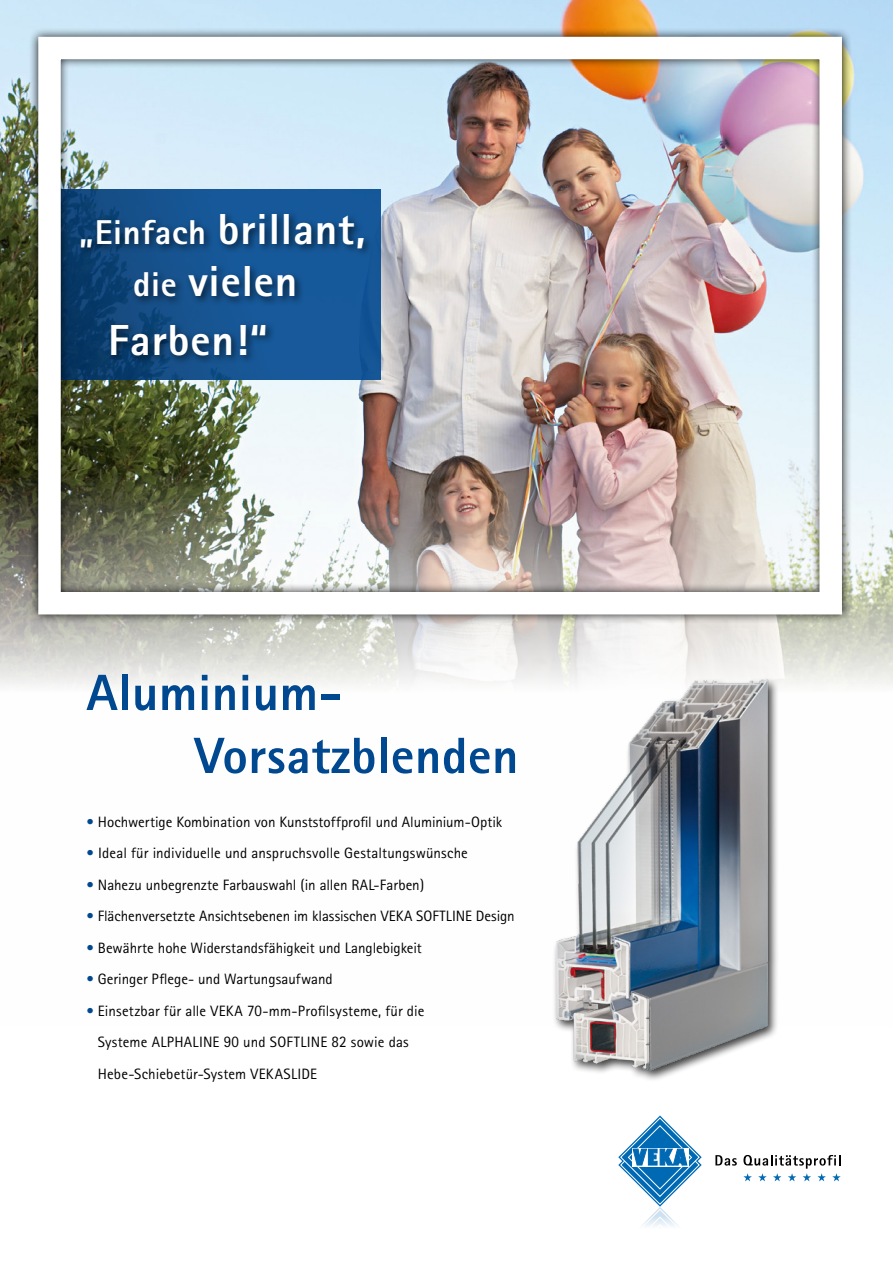
<style>
.page{position:relative;width:893px;height:1263px;background:#fff}
.page>*{position:absolute;margin:0;border:0;box-sizing:border-box;transform-origin:0 0}
.t1{font:800 51px/63px "Rotis Sans Serif";letter-spacing:.01em;color:#004890}
.t2{font:800 43.5px/52.2px "Rotis Sans Serif";letter-spacing:.02em;color:#fff;text-align:center}
.t3{font:15px/31.5px "Rotis Sans Serif";letter-spacing:.005em;color:#000}
.s1{font-size:34.5px}
.s2{color:#004890}
.s3{font-size:16.2px}
</style>
<div class="page">
<img style="left:0;top:0;width:893px;height:685px">
<svg style="left:715px;top:1155px;width:22px;height:10px"></svg>
<svg style="left:743px;top:1155px;width:98px;height:26px"></svg>
<svg style="left:618px;top:1120px;width:84px;height:106px"></svg>
<div style="left:29px;top:27px;width:823px;height:597px;background:#000;opacity:.9"></div>
<div style="left:78px;top:210px;width:295px;height:155px;background:#000;opacity:.6"></div>
<img style="left:474px;top:651px;width:392px;height:469px">
<h2 class="t2" style="left:79px;top:203px;width:288px"><span class="s1">„Einfach</span> brillant, <span class="s1">die</span> vielen</h2>
<h2 class="t2" style="left:108px;top:314px;width:161px">Farben!“</h2>
<h1 class="t1" style="left:194px;top:660px;width:325px;text-indent:-108px">Aluminium-<br>Vorsatzblenden</h1>
<p class="t3" style="left:86px;top:806px;width:417px"><span class="s2">•</span> Hochwertige Kombination von Kunststoffprofil und Aluminium-Optik</p>
<p class="t3" style="left:86px;top:837px;width:383px"><span class="s2">•</span> Ideal für individuelle und anspruchsvolle Gestaltungswünsche</p>
<p class="t3" style="left:86px;top:869px;width:339px"><span class="s2">•</span> Nahezu unbegrenzte Farbauswahl (in allen RAL-Farben)</p>
<p class="t3" style="left:86px;top:900px;width:430px"><span class="s2">•</span> Flächenversetzte Ansichtsebenen im klassischen VEKA SOFTLINE Design</p>
<p class="t3" style="left:86px;top:932px;width:337px"><span class="s2">•</span> Bewährte hohe Widerstandsfähigkeit und Langlebigkeit</p>
<p class="t3" style="left:86px;top:963px;width:248px"><span class="s2">•</span> Geringer Pflege- und Wartungsaufwand</p>
<p class="t3" style="left:98px;top:995px;width:328px;text-indent:-11px"><span class="s2">•</span> Einsetzbar für alle VEKA <span class="s3">70</span>-mm-Profilsysteme, für die<br>Systeme ALPHALINE <span class="s3">90</span> und SOFTLINE <span class="s3">82</span> sowie das<br>Hebe-Schiebetür-System VEKASLIDE</p>
</div>
